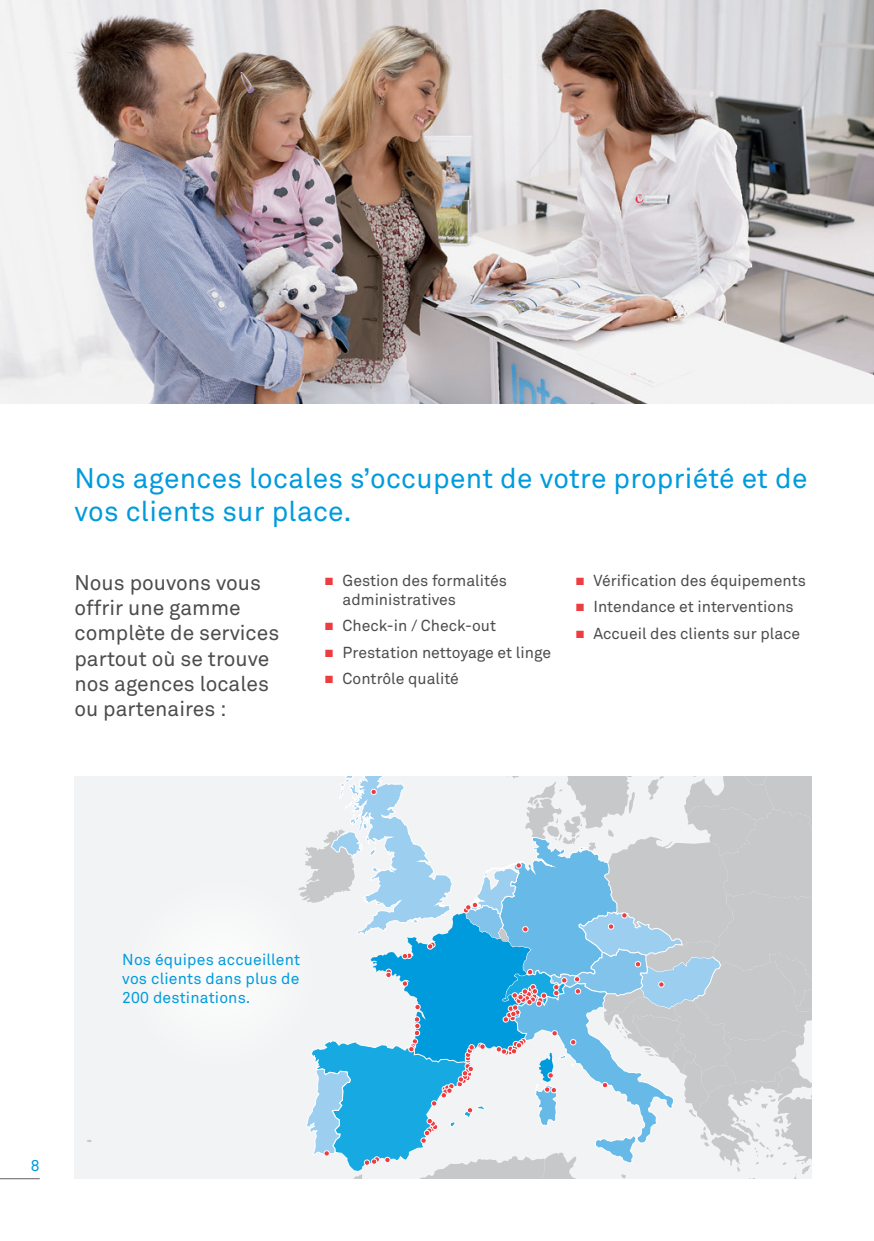
<style>
.page{position:relative;width:874px;height:1241px;background:#fff}
.page>*{position:absolute;margin:0;border:0;box-sizing:border-box;transform-origin:0 0}
.t1{font:28px/33.6px "Akkurat Pro";letter-spacing:.01em;color:#009bdc}
.t2{font:21px/25.2px "Akkurat Pro";color:#4b4c4d}
.t3{font:15.75px/18.9px "Akkurat Pro";color:#4b4c4d}
.t4{font:15.75px/18.9px "Akkurat Pro";letter-spacing:.01em;color:#009bdc;text-align:justify}
.s1{color:#ee3d40}
</style>
<div class="page">
<hr style="left:0;top:1178px;width:40px;height:1px;background:#5f5f62">
<img style="left:0;top:0;width:873px;height:403px">
<div style="left:74px;top:776px;width:737px;height:402px;background:#f2f3f4"></div>
<svg style="left:305px;top:776px;width:506px;height:402px"></svg>
<div style="left:63px;top:833px;width:317px;height:288px;background:#f2f3f4;border-radius:50%"></div>
<h1 class="t1" style="left:74px;top:462px;width:734px">Nos agences locales s’occupent de votre propriété et de vos clients sur place.</h1>
<h2 class="t2" style="left:74px;top:570px;width:206px">Nous pouvons vous offrir une gamme complète de services partout où se trouve nos agences locales ou partenaires :</h2>
<p class="t3" style="left:342px;top:571px;width:166px;text-indent:-17px"><span class="s1">■</span> Gestion des formalités administratives</p>
<p class="t3" style="left:325px;top:616px;width:172px"><span class="s1">■</span> Check-in / Check-out</p>
<p class="t3" style="left:325px;top:643px;width:227px"><span class="s1">■</span> Prestation nettoyage et linge</p>
<p class="t3" style="left:325px;top:669px;width:135px"><span class="s1">■</span> Contrôle qualité</p>
<p class="t3" style="left:575px;top:571px;width:231px"><span class="s1">■</span> Vérification des équipements</p>
<p class="t3" style="left:575px;top:597px;width:219px"><span class="s1">■</span> Intendance et interventions</p>
<p class="t3" style="left:575px;top:624px;width:225px"><span class="s1">■</span> Accueil des clients sur place</p>
<p class="t4" style="left:31px;top:1156px;width:10px">8</p>
<p class="t4" style="left:122px;top:950px;width:179px">Nos équipes accueillent vos clients dans plus de 200 destinations.</p>
</div>
